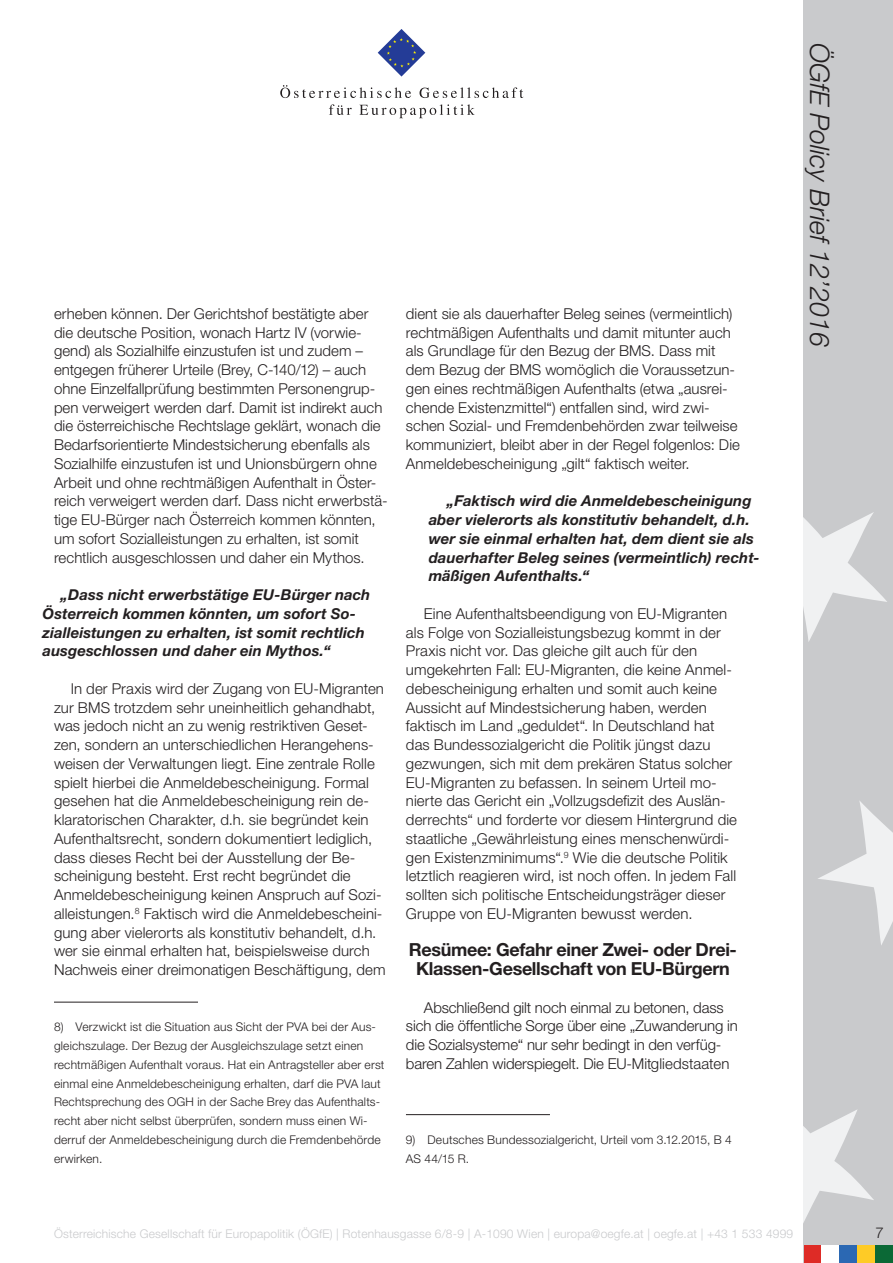
<style>
.page{position:relative;width:893px;height:1263px;background:#fff}
.page>*{position:absolute;margin:0;border:0;box-sizing:border-box;transform-origin:0 0}
.t1{font:italic 300 27px "Helvetica Neue LT Std";color:#231f20}
.Zwischenüberschrift{font:700 18px/18.8px "Helvetica Neue LT Std";letter-spacing:-.02em;color:#231f20;text-align:center}
.Standard_Paragraph{font:300 15px/18.8px "Helvetica Neue LT Std";letter-spacing:.005em;color:#231f20}
.Standard_Paragraph-2{font:italic 700 15px/18.8px "Helvetica Neue LT Std";letter-spacing:.005em;color:#231f20}
.Footnotes{font:300 12px/18.8px "Helvetica Neue LT Std";letter-spacing:.015em;color:#231f20}
.t2{font:300 12px "Helvetica Neue LT Std";letter-spacing:.015em;color:#c9cacc}
</style>
<div class="page">
<div style="left:804px;top:0;width:89px;height:1263px;background:#c9cacc"></div>
<svg style="left:804px;top:512px;width:83px;height:130px"></svg>
<svg style="left:818px;top:801px;width:75px;height:144px"></svg>
<svg style="left:804px;top:1110px;width:70px;height:111px"></svg>
<svg style="left:378px;top:29px;width:47px;height:48px"></svg>
<svg style="left:280px;top:85px;width:131px;height:13px"></svg>
<svg style="left:420px;top:87px;width:103px;height:11px"></svg>
<svg style="left:329px;top:104px;width:23px;height:11px"></svg>
<svg style="left:359px;top:104px;width:116px;height:14px"></svg>
<div style="left:857px;top:1245px;width:18px;height:18px;background:#fecb26"></div>
<div style="left:839px;top:1245px;width:18px;height:18px;background:#2b68b3"></div>
<div style="left:804px;top:1245px;width:17px;height:18px;background:#de2b26"></div>
<div style="left:875px;top:1245px;width:18px;height:18px;background:#0b6936"></div>
<div style="left:821px;top:1245px;width:18px;height:18px;background:#fff"></div>
<hr style="left:54px;top:1002px;width:144px;height:1px;background:#231f20">
<hr style="left:406px;top:1114px;width:144px;height:1px;background:#231f20">
<p class="Standard_Paragraph" style="left:54px;top:304px;width:335px">erheben können. Der Gerichtshof bestätigte aber die deutsche Position, wonach Hartz IV (vorwie&shy;gend) als Sozialhilfe einzustufen ist und zudem – entgegen früherer Urteile (Brey, C-140/12) – auch ohne Einzelfallprüfung bestimmten Personengrup&shy;pen verweigert werden darf. Damit ist indirekt auch die österreichische Rechtslage geklärt, wonach die Bedarfsorientierte Mindestsicherung ebenfalls als Sozialhilfe einzustufen ist und Unionsbürgern ohne Arbeit und ohne rechtmäßigen Aufenthalt in Öster&shy;reich verweigert werden darf. Dass nicht erwerbstä&shy;tige EU-Bürger nach Österreich kommen könnten, um sofort Sozialleistungen zu erhalten, ist somit rechtlich ausgeschlossen und daher ein Mythos.</p>
<p class="Standard_Paragraph-2" style="left:43px;top:585px;width:329px;text-indent:18px">„Dass nicht erwerbstätige EU-Bürger nach Österreich kommen könnten, um sofort So&shy;zialleistungen zu erhalten, ist somit rechtlich ausgeschlossen und daher ein Mythos.“</p>
<p class="Standard_Paragraph" style="left:54px;top:679px;width:333px;text-indent:17px">In der Praxis wird der Zugang von EU-Migranten zur BMS trotzdem sehr uneinheitlich gehandhabt, was jedoch nicht an zu wenig restriktiven Geset&shy;zen, sondern an unterschiedlichen Herangehens&shy;weisen der Verwaltungen liegt. Eine zentrale Rolle spielt hierbei die Anmeldebescheinigung. Formal gesehen hat die Anmeldebescheinigung rein de&shy;klaratorischen Charakter, d.h. sie begründet kein Aufenthaltsrecht, sondern dokumentiert lediglich, dass dieses Recht bei der Ausstellung der Be&shy;scheinigung besteht. Erst recht begründet die Anmeldebescheinigung keinen Anspruch auf Sozi&shy;alleistungen.<sup>8</sup> Faktisch wird die Anmeldebescheini&shy;gung aber vielerorts als konstitutiv behandelt, d.h. wer sie einmal erhalten hat, beispielsweise durch Nachweis einer dreimonatigen Beschäftigung, dem</p>
<p class="Footnotes" style="left:54px;top:1017px;width:332px">8) Verzwickt ist die Situation aus Sicht der PVA bei der Aus&shy;gleichszulage. Der Bezug der Ausgleichszulage setzt einen rechtmäßigen Aufenthalt voraus. Hat ein Antragsteller aber erst einmal eine Anmeldebescheinigung erhalten, darf die PVA laut Rechtsprechung des OGH in der Sache Brey das Aufenthalts&shy;recht aber nicht selbst überprüfen, sondern muss einen Wi&shy;derruf der Anmeldebescheinigung durch die Fremdenbehörde erwirken.</p>
<p class="Standard_Paragraph" style="left:406px;top:304px;width:335px">dient sie als dauerhafter Beleg seines (vermeintlich) rechtmäßigen Aufenthalts und damit mitunter auch als Grundlage für den Bezug der BMS. Dass mit dem Bezug der BMS womöglich die Voraussetzun&shy;gen eines rechtmäßigen Aufenthalts (etwa „ausrei&shy;chende Existenzmittel“) entfallen sind, wird zwi&shy;schen Sozial- und Fremdenbehörden zwar teilweise kommuniziert, bleibt aber in der Regel folgenlos: Die Anmeldebescheinigung „gilt“ faktisch weiter.</p>
<p class="Standard_Paragraph-2" style="left:429px;top:491px;width:332px;text-indent:18px">„Faktisch wird die Anmeldebescheinigung aber vielerorts als konstitutiv behandelt, d.h. wer sie einmal erhalten hat, dem dient sie als dauerhafter Beleg seines (vermeintlich) recht&shy;mäßigen Aufenthalts.“</p>
<p class="Standard_Paragraph" style="left:406px;top:604px;width:333px;text-indent:18px">Eine Aufenthaltsbeendigung von EU-Migranten als Folge von Sozialleistungsbezug kommt in der Praxis nicht vor. Das gleiche gilt auch für den umgekehrten Fall: EU-Migranten, die keine Anmel&shy;debescheinigung erhalten und somit auch keine Aussicht auf Mindestsicherung haben, werden faktisch im Land „geduldet“. In Deutschland hat das Bundessozialgericht die Politik jüngst dazu gezwungen, sich mit dem prekären Status solcher EU-Migranten zu befassen. In seinem Urteil mo&shy;nierte das Gericht ein „Vollzugsdefizit des Auslän&shy;derrechts“ und forderte vor diesem Hintergrund die staatliche „Gewährleistung eines menschenwürdi&shy;gen Existenzminimums“.<sup>9</sup> Wie die deutsche Politik letztlich reagieren wird, ist noch offen. In jedem Fall sollten sich politische Entscheidungsträger dieser Gruppe von EU-Migranten bewusst werden.</p>
<p class="Zwischenüberschrift" style="left:409px;top:940px;width:330px">Resümee: Gefahr einer Zwei- oder Drei-<br>Klassen-Gesellschaft von EU-Bürgern</p>
<p class="Standard_Paragraph" style="left:406px;top:997px;width:333px;text-indent:18px">Abschließend gilt noch einmal zu betonen, dass sich die öffentliche Sorge über eine „Zuwanderung in die Sozialsysteme“ nur sehr bedingt in den verfüg&shy;baren Zahlen widerspiegelt. Die EU-Mitgliedstaaten</p>
<p class="Footnotes" style="left:406px;top:1130px;width:327px">9) Deutsches Bundessozialgericht, Urteil vom 3.12.2015, B 4<br>AS 44/15 R.</p>
<h1 class="t1" style="left:836px;top:43px;width:305px;rotate:90deg">ÖGfE Policy Brief 12’2016</h1>
<p class="t2" style="left:54px;top:1226px;width:741px">Österreichische Gesellschaft für Europapolitik (ÖGfE) | Rotenhausgasse 6/8-9 | A-1090 Wien | europa@oegfe.at | oegfe.at | +43 1 533 4999</p>
<p class="Standard_Paragraph" style="left:875px;top:1222px;width:10px">7</p>
</div>
